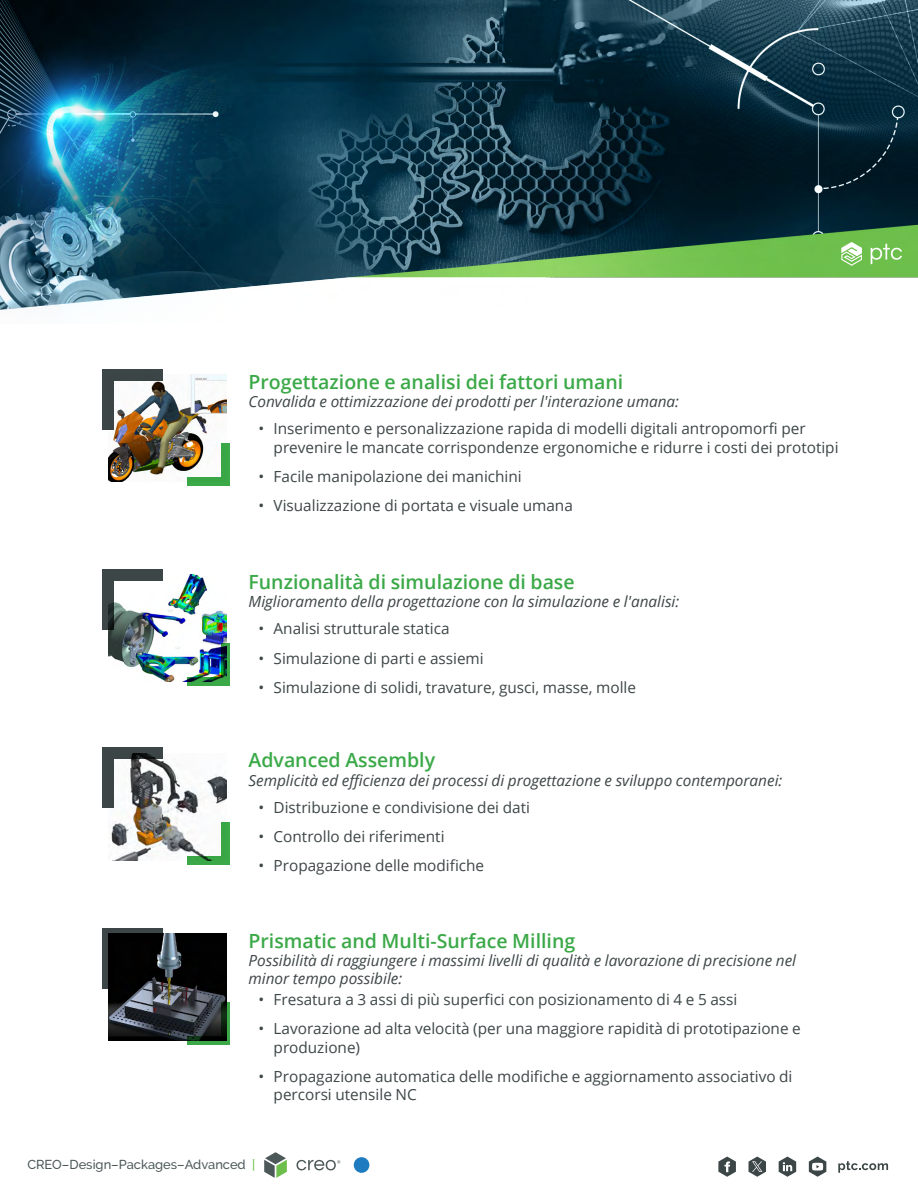
<style>
.page{position:relative;width:918px;height:1188px;background:#fff}
.page>*{position:absolute;margin:0;border:0;box-sizing:border-box;transform-origin:0 0}
.t1{font:600 19.5px "Open Sans";color:#3ba948}
.t2{font:15.3px/29.2px "Open Sans";color:#3d4647}
.t3{font:italic 15.3px/18.5px "Open Sans";color:#3d4647}
.t4{font:500 12.9px "PTC Raleway";color:#4d5859}
.s1{color:#6ebe4b}
</style>
<div class="page">
<svg style="left:296px;top:1160px;width:44px;height:10px"></svg>
<svg style="left:264px;top:1152px;width:23px;height:26px"></svg>
<div style="left:354px;top:1157px;width:15px;height:16px;background:#1e7bc0;border-radius:50%"></div>
<svg style="left:718px;top:1157px;width:18px;height:20px"></svg>
<svg style="left:779px;top:1157px;width:17px;height:20px"></svg>
<svg style="left:809px;top:1157px;width:17px;height:20px"></svg>
<svg style="left:838px;top:1161px;width:50px;height:12px"></svg>
<svg style="left:749px;top:1157px;width:17px;height:20px"></svg>
<img style="left:0;top:0;width:918px;height:310px">
<svg style="left:841px;top:242px;width:21px;height:24px"></svg>
<svg style="left:871px;top:244px;width:31px;height:20px"></svg>
<img style="left:108px;top:759px;width:118px;height:101px">
<svg style="left:114px;top:747px;width:49px;height:12px"></svg>
<div style="left:102px;top:747px;width:12px;height:61px;background:#3d4647"></div>
<div style="left:188px;top:856px;width:42px;height:8px;background:#3ba948"></div>
<div style="left:221px;top:822px;width:9px;height:42px;background:#3ba948"></div>
<img style="left:108px;top:933px;width:118px;height:108px">
<svg style="left:114px;top:928px;width:49px;height:12px"></svg>
<svg style="left:102px;top:928px;width:12px;height:60px"></svg>
<svg style="left:188px;top:1036px;width:33px;height:9px"></svg>
<svg style="left:221px;top:1002px;width:9px;height:43px"></svg>
<img style="left:108px;top:575px;width:118px;height:107px">
<div style="left:102px;top:569px;width:61px;height:12px;background:#3d4647"></div>
<svg style="left:102px;top:581px;width:12px;height:49px"></svg>
<svg style="left:188px;top:677px;width:33px;height:9px"></svg>
<svg style="left:221px;top:644px;width:9px;height:42px"></svg>
<img style="left:108px;top:375px;width:118px;height:107px">
<div style="left:102px;top:369px;width:61px;height:12px;background:#3d4647"></div>
<div style="left:102px;top:369px;width:12px;height:61px;background:#3d4647"></div>
<div style="left:188px;top:478px;width:42px;height:8px;background:#3ba948"></div>
<div style="left:221px;top:444px;width:9px;height:42px;background:#3ba948"></div>
<p class="t1" style="left:249px;top:368px;width:376px">Progettazione e analisi dei fattori umani</p>
<p class="t3" style="left:249px;top:392px;width:432px">Convalida e ottimizzazione dei prodotti per l'interazione umana:</p>
<p class="t2" style="left:274px;top:419px;width:566px;line-height:18.5px">Inserimento e personalizzazione rapida di modelli digitali antropomorfi per prevenire le mancate corrispondenze ergonomiche e ridurre i costi dei prototipi</p>
<p class="t2" style="left:274px;top:461px;width:301px">Facile manipolazione dei manichini<br>Visualizzazione di portata e visuale umana</p>
<p class="t2" style="left:259px;top:414px;width:7px">•</p>
<p class="t2" style="left:259px;top:461px;width:7px">• •</p>
<p class="t1" style="left:249px;top:568px;width:328px">Funzionalità di simulazione di base</p>
<p class="t3" style="left:249px;top:592px;width:432px">Miglioramento della progettazione con la simulazione e l'analisi:</p>
<p class="t2" style="left:274px;top:614px;width:364px">Analisi strutturale statica<br>Simulazione di parti e assiemi<br>Simulazione di solidi, travature, gusci, masse, molle</p>
<p class="t2" style="left:259px;top:614px;width:7px;text-align:justify">• • •</p>
<p class="t1" style="left:249px;top:747px;width:188px">Advanced Assembly</p>
<p class="t3" style="left:249px;top:771px;width:535px">Semplicità ed efficienza dei processi di progettazione e sviluppo contemporanei:</p>
<p class="t2" style="left:274px;top:792px;width:258px">Distribuzione e condivisione dei dati<br>Controllo dei riferimenti<br>Propagazione delle modifiche</p>
<p class="t2" style="left:259px;top:792px;width:7px;text-align:justify">• • •</p>
<p class="t1" style="left:249px;top:927px;width:328px">Prismatic and Multi-Surface Milling</p>
<p class="t3" style="left:249px;top:951px;width:549px">Possibilità di raggiungere i massimi livelli di qualità e lavorazione di precisione nel minor tempo possibile:</p>
<p class="t2" style="left:274px;top:985px;width:529px">Fresatura a 3 assi di più superfici con posizionamento di 4 e 5 assi<br>Lavorazione ad alta velocità (per una maggiore rapidità di prototipazione e</p>
<p class="t2" style="left:274px;top:1032px;width:520px">produzione)<br>Propagazione automatica delle modifiche e aggiornamento associativo di</p>
<p class="t2" style="left:274px;top:1080px;width:145px">percorsi utensile NC</p>
<p class="t2" style="left:259px;top:985px;width:7px">• •</p>
<p class="t2" style="left:259px;top:1061px;width:7px">•</p>
<p class="t4" style="left:27px;top:1157px;width:230px">CREO–Design–Packages–Advanced <span class="s1">|</span></p>
</div>
